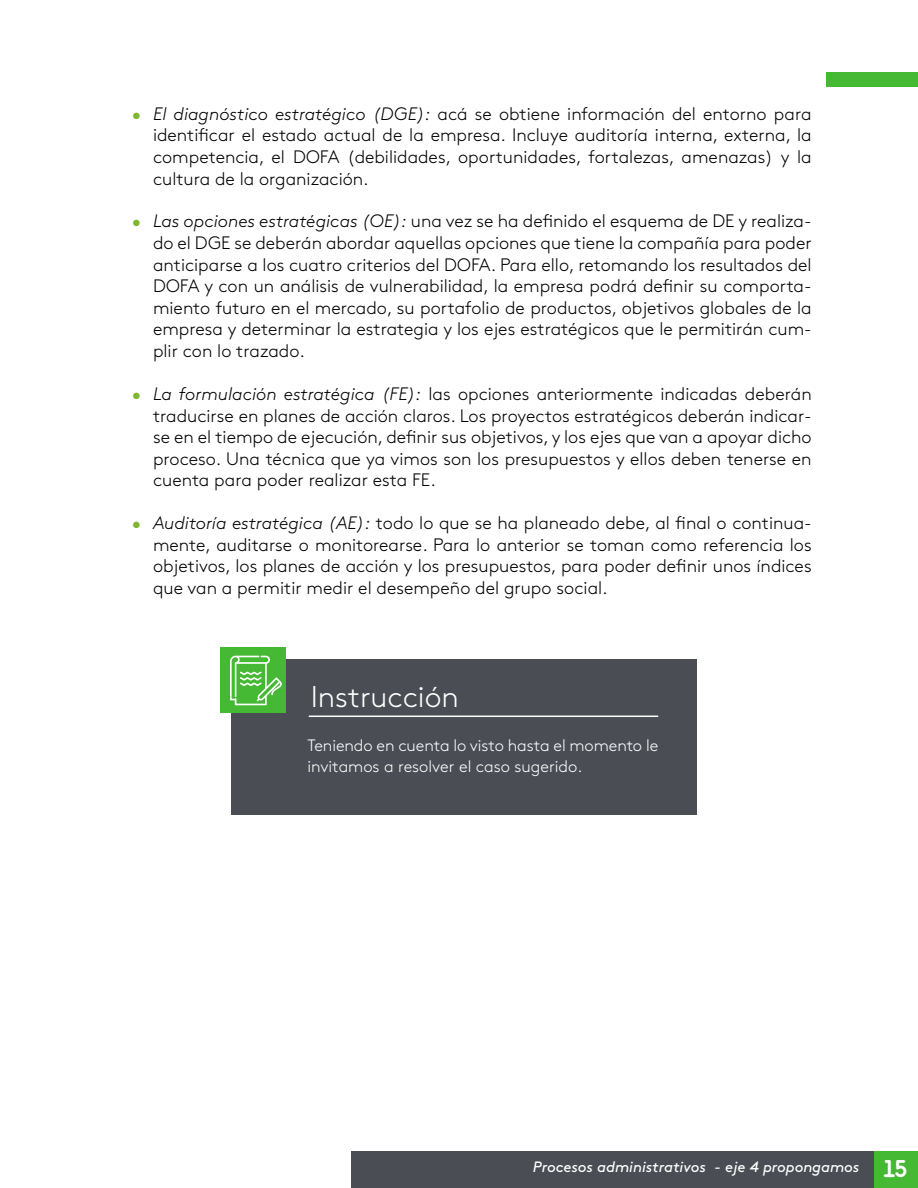
<style>
.page{position:relative;width:918px;height:1188px;background:#fff}
.page>*{position:absolute;margin:0;border:0;box-sizing:border-box;transform-origin:0 0}
.t1{font:300 30px "Brown Std";color:#fff}
.t2{font:300 18px/21.6px "Brown Std";color:#000;text-align:justify}
.t3{font:300 16.5px/21px "Brown Std";letter-spacing:-.005em;color:#fff}
.t4{font:italic 15px "Brown Std";letter-spacing:-.005em;color:#fff}
.s1{color:#7eb62d}
.s2{font-style:italic}
.s3{font-family:"Areandina Voz";font-style:normal;font-size:24px}
</style>
<div class="page">
<div style="left:826px;top:72px;width:92px;height:15px;background:#45b933"></div>
<div style="left:873px;top:1151px;width:45px;height:37px;background:#45b933"></div>
<div style="left:351px;top:1151px;width:522px;height:37px;background:#4a4d54"></div>
<div style="left:231px;top:660px;width:466px;height:155px;background:#4a4d54"></div>
<hr style="left:309px;top:716px;width:349px;height:1px;background:#fff">
<div style="left:221px;top:647px;width:65px;height:66px;background:#45b933"></div>
<svg style="left:230px;top:656px;width:52px;height:49px"></svg>
<p class="t2" style="left:153px;top:103px;width:660px;text-indent:-21px"><span class="s1">•</span> <span class="s2">El diagnóstico estratégico (DGE):</span> acá se obtiene información del entorno para identificar el estado actual de la empresa. Incluye auditoría interna, externa, la competencia, el DOFA (debilidades, oportunidades, fortalezas, amenazas) y la cultura de la organización.</p>
<p class="t2" style="left:153px;top:211px;width:660px;text-indent:-21px"><span class="s1">•</span> <span class="s2">Las opciones estratégicas (OE):</span> una vez se ha definido el esquema de DE y realiza&shy;do el DGE se deberán abordar aquellas opciones que tiene la compañía para poder anticiparse a los cuatro criterios del DOFA. Para ello, retomando los resultados del DOFA y con un análisis de vulnerabilidad, la empresa podrá definir su comporta&shy;miento futuro en el mercado, su portafolio de productos, objetivos globales de la empresa y determinar la estrategia y los ejes estratégicos que le permitirán cum&shy;plir con lo trazado.</p>
<p class="t2" style="left:153px;top:383px;width:660px;text-indent:-21px"><span class="s1">•</span> <span class="s2">La formulación estratégica (FE):</span> las opciones anteriormente indicadas deberán traducirse en planes de acción claros. Los proyectos estratégicos deberán indicar&shy;se en el tiempo de ejecución, definir sus objetivos, y los ejes que van a apoyar dicho proceso. Una técnica que ya vimos son los presupuestos y ellos deben tenerse en cuenta para poder realizar esta FE.</p>
<p class="t2" style="left:153px;top:512px;width:660px;text-indent:-21px"><span class="s1">•</span> <span class="s2">Auditoría estratégica (AE):</span> todo lo que se ha planeado debe, al final o continua&shy;mente, auditarse o monitorearse. Para lo anterior se toman como referencia los objetivos, los planes de acción y los presupuestos, para poder definir unos índices que van a permitir medir el desempeño del grupo social.</p>
<h1 class="t1" style="left:311px;top:679px;width:149px">Instrucción</h1>
<p class="t3" style="left:307px;top:735px;width:352px">Teniendo en cuenta lo visto hasta el momento le invitamos a resolver el caso sugerido.</p>
<p class="t4" style="left:533px;top:1158px;width:376px">Procesos administrativos - eje 4 propongamos <span class="s3">15</span></p>
</div>
